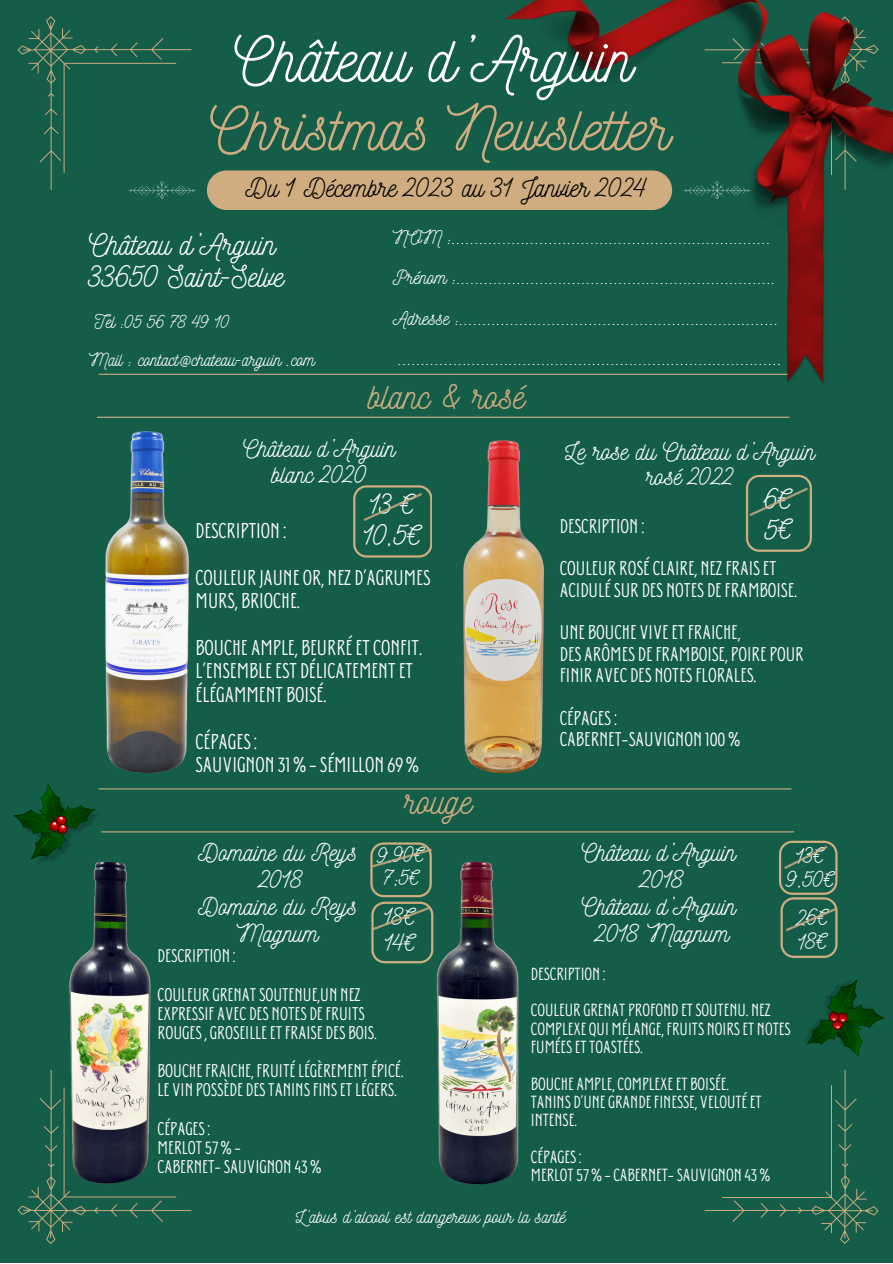
<style>
.page{position:relative;width:893px;height:1264px;background:#fff}
.page>*{position:absolute;margin:0;border:0;box-sizing:border-box;transform-origin:0 0}
.t1{font:64.2px "Nickainley";color:#fff}
.t2{font:61.65px "Nickainley";color:#cfad80}
.t3{font:36px "Nickainley";color:#cfad80}
.t4{font:30px "Nickainley";color:#fff}
.t5{font:28.5px "Nickainley";color:#fff}
.t6{font:26.7px "Nickainley";color:#000}
.t7{font:24.75px "Nickainley";color:#fff}
.t8{font:24.45px "Nickainley";color:#fff}
.t9{font:21.9px "Nickainley";color:#fff}
.t10{font:21.3px/23.4px "Donau Uppercase Neue";color:#fff}
.t11{font:21.3px "Nickainley";color:#fff}
.t12{font:19.8px/21.3px "Donau Uppercase Neue";color:#fff}
.t13{font:19.05px "Nickainley";color:#fff}
.t14{font:18.3px/19px "Donau Uppercase Neue";color:#fff}
.t15{font:18px "Nickainley";color:#fff}
.t16{font:17.55px/18.3px "Donau Uppercase Neue";color:#fff}
</style>
<div class="page">
<div style="left:0;top:0;width:892px;height:1262px;background:#145d49"></div>
<hr style="left:99px;top:788px;width:692px;height:1px;background:#cfad80">
<hr style="left:99px;top:374px;width:692px;height:1px;background:#cfad80">
<hr style="left:97px;top:416px;width:692px;height:2px;background:#cfad80">
<svg style="left:18px;top:1070px;width:173px;height:174px"></svg>
<svg style="left:704px;top:1070px;width:174px;height:173px"></svg>
<img style="left:105px;top:431px;width:84px;height:343px">
<img style="left:463px;top:440px;width:81px;height:334px">
<img style="left:63px;top:861px;width:95px;height:329px">
<svg style="left:353px;top:485px;width:79px;height:72px"></svg>
<hr style="left:102px;top:831px;width:691px;height:1px;background:#cfad80">
<div style="left:207px;top:170px;width:465px;height:40px;background:#cfad80;border-radius:20px"></div>
<svg style="left:806px;top:979px;width:79px;height:78px"></svg>
<img style="left:39px;top:788px;width:62px;height:76px">
<svg style="left:13px;top:784px;width:84px;height:76px"></svg>
<img style="left:504px;top:0;width:388px;height:384px">
<svg style="left:18px;top:16px;width:178px;height:183px"></svg>
<img style="left:436px;top:861px;width:83px;height:324px">
<svg style="left:745px;top:475px;width:66px;height:76px"></svg>
<svg style="left:370px;top:842px;width:64px;height:121px"></svg>
<svg style="left:779px;top:840px;width:59px;height:117px"></svg>
<p class="t1" style="left:234px;top:18px;width:399px">Château d’Arguin</p>
<p class="t2" style="left:210px;top:89px;width:461px">Christmas Newsletter</p>
<p class="t6" style="left:245px;top:170px;width:403px">Du 1 Décembre 2023 au 31 Janvier 2024</p>
<p class="t4" style="left:89px;top:225px;width:187px">Château d’Arguin</p>
<p class="t4" style="left:89px;top:257px;width:196px">33650 Saint-Selve</p>
<p class="t15" style="left:95px;top:310px;width:137px">Tel :05 56 78 49 10</p>
<p class="t15" style="left:89px;top:348px;width:227px">Mail : contact@chateau-arguin .com</p>
<p class="t13" style="left:393px;top:225px;width:380px">NOM :.....................................................................</p>
<p class="t13" style="left:393px;top:265px;width:385px">Prénom :.....................................................................</p>
<p class="t13" style="left:393px;top:306px;width:388px">Adresse :.....................................................................</p>
<p class="t13" style="left:398px;top:346px;width:385px">...................................................................................</p>
<p class="t3" style="left:368px;top:373px;width:158px">blanc &amp; rosé</p>
<p class="t8" style="left:243px;top:432px;width:153px">Château d’Arguin</p>
<p class="t8" style="left:271px;top:458px;width:97px">blanc 2020</p>
<p class="t10" style="left:195px;top:518px;width:93px">DESCRIPTION :</p>
<p class="t10" style="left:195px;top:565px;width:236px">COULEUR JAUNE OR,NEZD’AGRUMES<br>MURS,BRIOCHE.</p>
<p class="t10" style="left:195px;top:635px;width:228px">BOUCHE AMPLE,BEURRÉETCONFIT.</p>
<p class="t10" style="left:195px;top:659px;width:218px">L’ENSEMBLEESTDÉLICATEMENTET<br>ÉLÉGAMMENTBOISÉ.</p>
<p class="t10" style="left:195px;top:729px;width:63px">CÉPAGES:</p>
<p class="t10" style="left:195px;top:752px;width:225px">SAUVIGNON 31%-SÉMILLON 69%</p>
<p class="t5" style="left:370px;top:486px;width:46px">13 €</p>
<p class="t5" style="left:364px;top:516px;width:59px">10,5€</p>
<p class="t3" style="left:404px;top:777px;width:69px">rouge</p>
<p class="t8" style="left:565px;top:435px;width:251px">Le rose du Château d’Arguin</p>
<p class="t8" style="left:645px;top:461px;width:90px">rosé 2022</p>
<p class="t12" style="left:559px;top:514px;width:86px">DESCRIPTION :</p>
<p class="t12" style="left:559px;top:557px;width:239px">COULEUR ROSÉCLAIRE,NEZFRAISET<br>ACIDULÉSUR DESNOTESDEFRAMBOISE.</p>
<p class="t12" style="left:559px;top:621px;width:182px">UNE BOUCHE VIVEETFRAICHE,</p>
<p class="t12" style="left:559px;top:643px;width:243px">DESARÔMESDEFRAMBOISE,POIREPOUR<br>FINIR AVECDESNOTESFLORALES.</p>
<p class="t12" style="left:559px;top:707px;width:59px">CÉPAGES:</p>
<p class="t12" style="left:559px;top:728px;width:182px">CABERNET-SAUVIGNON 100%</p>
<p class="t7" style="left:581px;top:836px;width:155px">Château d’Arguin</p>
<p class="t7" style="left:640px;top:863px;width:46px">2018</p>
<p class="t7" style="left:581px;top:890px;width:155px">Château d’Arguin</p>
<p class="t7" style="left:595px;top:917px;width:135px">2018 Magnum</p>
<p class="t16" style="left:531px;top:964px;width:76px">DESCRIPTION :</p>
<p class="t16" style="left:531px;top:1000px;width:260px">COULEUR GRENATPROFOND ETSOUTENU.NEZ<br>COMPLEXE QUI MÉLANGE,FRUITSNOIRSETNOTES<br>FUMÉESETTOASTÉES.</p>
<p class="t16" style="left:531px;top:1073px;width:200px">BOUCHE AMPLE,COMPLEXE ETBOISÉE.</p>
<p class="t16" style="left:531px;top:1092px;width:232px">TANINSD’UNEGRANDEFINESSE,VELOUTÉET<br>INTENSE.</p>
<p class="t16" style="left:531px;top:1147px;width:52px">CÉPAGES:</p>
<p class="t16" style="left:531px;top:1165px;width:241px">MERLOT57%-CABERNET-SAUVIGNON 43%</p>
<p class="t7" style="left:198px;top:836px;width:160px">Domaine du Reys</p>
<p class="t7" style="left:259px;top:863px;width:45px">2018</p>
<p class="t7" style="left:198px;top:890px;width:160px">Domaine du Reys</p>
<p class="t7" style="left:237px;top:917px;width:83px">Magnum</p>
<p class="t14" style="left:157px;top:946px;width:80px">DESCRIPTION :</p>
<p class="t14" style="left:157px;top:984px;width:221px">COULEUR GRENATSOUTENUE,UN NEZ<br>EXPRESSIF AVECDESNOTESDEFRUITS<br>ROUGES,GROSEILLEETFRAISE DESBOIS.</p>
<p class="t14" style="left:157px;top:1060px;width:247px">BOUCHEFRAICHE,FRUITÉLÉGÈREMENTÉPICÉ.</p>
<p class="t14" style="left:157px;top:1080px;width:241px">LE VIN POSSÈDE DESTANINSFINSETLÉGERS.</p>
<p class="t14" style="left:157px;top:1118px;width:55px">CÉPAGES:</p>
<p class="t14" style="left:157px;top:1137px;width:85px">MERLOT57%-</p>
<p class="t14" style="left:157px;top:1156px;width:165px">CABERNET-SAUVIGNON 43%</p>
<p class="t11" style="left:378px;top:841px;width:48px;rotate:-1deg">9,90€</p>
<p class="t11" style="left:383px;top:864px;width:37px;rotate:-1deg">7;5€</p>
<p class="t9" style="left:786px;top:865px;width:49px;rotate:-1deg">9,50€</p>
<p class="t15" style="left:296px;top:1204px;width:271px">L‘abus d‘alcool est dangereux pour la santé</p>
</div>
